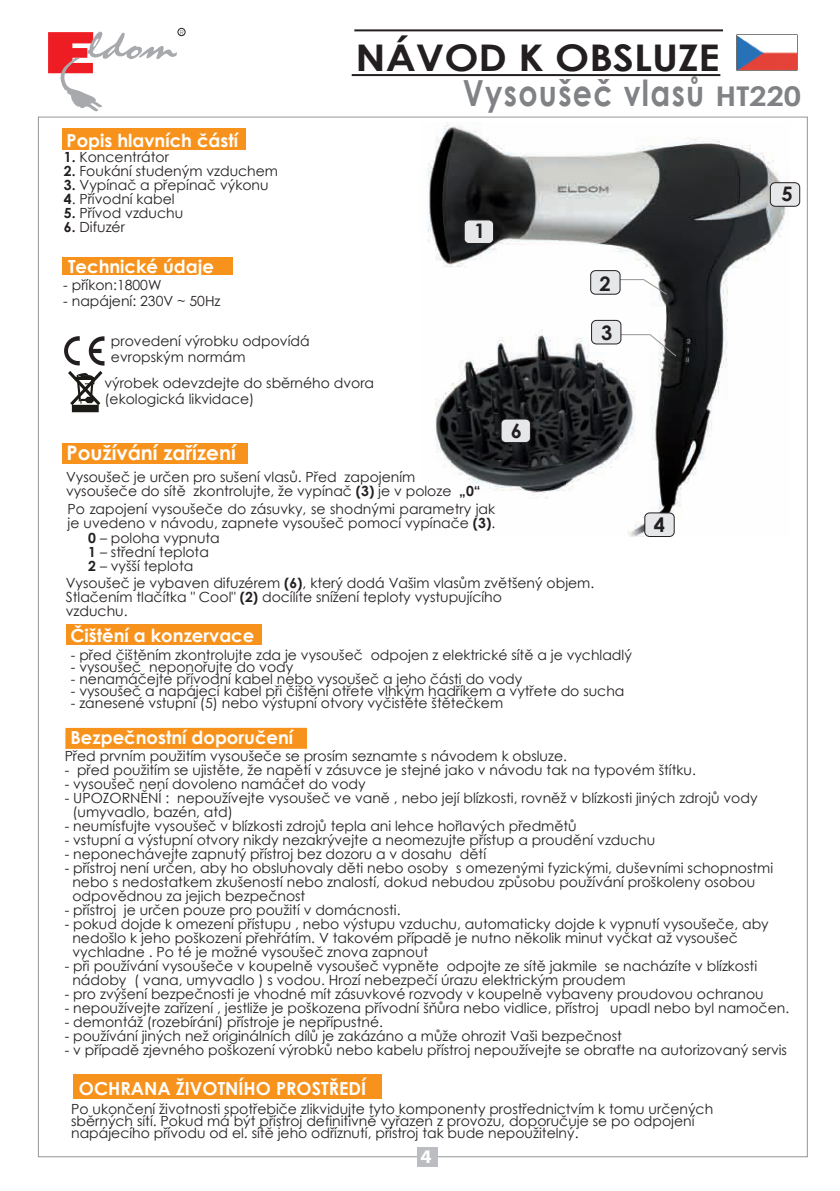
<style>
.page{position:relative;width:840px;height:1191px;background:#fff}
.page>*{position:absolute;margin:0;border:0;box-sizing:border-box;transform-origin:0 0}
.t1{font:700 36.8px "Century Gothic";color:#231f20;scale:1.11 1}
.t2{font:700 36px "Century Gothic";letter-spacing:.045em;color:#808285;scale:.83 1}
.t3{font:700 20px "Century Gothic";color:#fff}
.t4{font:700 20px "Century Gothic";color:#231f20}
.t5{font:700 19.2px "Myriad Pro";color:#fff;scale:1.04 1}
.t6{font:700 18px "Century Gothic";color:#fff}
.t7{font:14px/14px "Century Gothic";color:#231f20}
.t8{font:6.8px "Arial";color:#808285;scale:.82 1}
.s1{font-size:27.2px}
.s2{font-weight:700}
</style>
<div class="page">
<img style="left:427px;top:122px;width:362px;height:414px">
<svg style="left:48px;top:31px;width:129px;height:80px"></svg>
<div style="left:178px;top:28px;width:7px;height:8px;border:1px solid #231f20;border-radius:50%"></div>
<div style="left:63px;top:128px;width:183px;height:22px;background:#f7931d"></div>
<div style="left:62px;top:257px;width:171px;height:18px;background:#f7931d"></div>
<div style="left:416px;top:1147px;width:21px;height:19px;background:#bcbdc0"></div>
<svg style="left:603px;top:334px;width:74px;height:23px"></svg>
<svg style="left:601px;top:279px;width:66px;height:17px"></svg>
<div style="left:464px;top:220px;width:29px;height:23px;background:#e6e7e9;border-radius:5px"></div>
<div style="left:463px;top:220px;width:30px;height:24px;border:1px solid #231f20;border-radius:5px"></div>
<div style="left:591px;top:320px;width:29px;height:24px;background:#e6e7e9;border-radius:5px"></div>
<div style="left:591px;top:320px;width:29px;height:24px;border:1px solid #231f20;border-radius:5px"></div>
<div style="left:590px;top:271px;width:29px;height:23px;background:#e6e7e9;border-radius:5px"></div>
<div style="left:590px;top:270px;width:30px;height:24px;border:1px solid #231f20;border-radius:5px"></div>
<div style="left:769px;top:183px;width:30px;height:23px;background:#e6e7e9;border-radius:5px"></div>
<div style="left:769px;top:182px;width:30px;height:24px;border:1px solid #231f20;border-radius:5px"></div>
<div style="left:500px;top:419px;width:30px;height:23px;background:#e6e7e9;border-radius:5px"></div>
<div style="left:500px;top:419px;width:30px;height:24px;border:1px solid #231f20;border-radius:5px"></div>
<div style="left:644px;top:513px;width:29px;height:23px;background:#e6e7e9;border-radius:5px"></div>
<div style="left:644px;top:513px;width:30px;height:24px;border:1px solid #231f20;border-radius:5px"></div>
<div style="left:62px;top:443px;width:185px;height:20px;background:#f7931d"></div>
<img style="left:737px;top:36px;width:58px;height:34px">
<hr style="left:354px;top:29px;width:368px;height:2px;background:#231f20">
<hr style="left:351px;top:74px;width:369px;height:2px;background:#231f20">
<div style="left:66px;top:624px;width:196px;height:21px;background:#f7931d"></div>
<div style="left:65px;top:728px;width:242px;height:21px;background:#f7931d"></div>
<div style="left:73px;top:1074px;width:308px;height:24px;background:#f7931d"></div>
<svg style="left:64px;top:336px;width:16px;height:29px"></svg>
<svg style="left:89px;top:336px;width:15px;height:29px"></svg>
<hr style="left:91px;top:349px;width:10px;height:4px;background:#231f20">
<svg style="left:68px;top:371px;width:34px;height:34px"></svg>
<div style="left:72px;top:405px;width:26px;height:7px;background:#1c1a16"></div>
<p class="t8" style="left:180px;top:28px;width:6px">R</p>
<h1 class="t1" style="left:355px;top:29px;width:329px">NÁVOD K OBSLUZE</h1>
<h2 class="t2" style="left:462px;top:65px;width:409px">Vysoušeč vlasů <span class="s1">HT220</span></h2>
<p class="t6" style="left:67px;top:127px;width:173px">Popis hlavních částí</p>
<p class="t7" style="left:64px;top:150px;width:106px"><span class="s2">1.</span> Koncentrátor</p>
<p class="t7" style="left:64px;top:164px;width:215px"><span class="s2">2.</span> Foukání studeným vzduchem</p>
<p class="t7" style="left:64px;top:178px;width:206px"><span class="s2">3.</span> Vypínač a přepínač výkonu</p>
<p class="t7" style="left:64px;top:192px;width:112px"><span class="s2">4</span>. Přívodní kabel</p>
<p class="t7" style="left:64px;top:206px;width:121px"><span class="s2">5.</span> Přívod vzduchu</p>
<p class="t7" style="left:64px;top:220px;width:63px"><span class="s2">6.</span> Difuzér</p>
<p class="t6" style="left:68px;top:252px;width:147px">Technické údaje</p>
<p class="t7" style="left:63px;top:278px;width:100px">- příkon:1800W</p>
<p class="t7" style="left:63px;top:294px;width:159px">- napájení: 230V ~ 50Hz</p>
<p class="t7" style="left:111px;top:332px;width:200px;line-height:16px">provedení výrobku odpovídá evropským normám</p>
<p class="t7" style="left:104px;top:374px;width:271px;line-height:16px">výrobek odevzdejte do sběrného dvora (ekologická likvidace)</p>
<h3 class="t3" style="left:66px;top:437px;width:171px">Používání zařízení</h3>
<h3 class="t4" style="left:473px;top:216px;width:13px">1</h3>
<p class="t7" style="left:66px;top:469px;width:416px">Vysoušeč je určen pro sušení vlasů. Před zapojením vysoušeče do sítě zkontrolujte, že vypínač <span class="s2">(3)</span> je v poloze <span class="s2">„0“</span></p>
<p class="t7" style="left:68px;top:501px;width:429px">Po zapojení vysoušeče do zásuvky, se shodnými parametry jak je uvedeno v návodu, zapnete vysoušeč pomocí vypínače <span class="s2">(3)</span>.</p>
<p class="t7" style="left:88px;top:531px;width:133px"><span class="s2">0</span> – poloha vypnuta<br><span class="s2">1</span> – střední teplota<br><span class="s2">2</span> – vyšší teplota</p>
<h3 class="t4" style="left:510px;top:415px;width:13px">6</h3>
<h3 class="t4" style="left:599px;top:269px;width:13px">2</h3>
<h3 class="t4" style="left:600px;top:317px;width:13px">3</h3>
<p class="t7" style="left:66px;top:575px;width:529px">Vysoušeč je vybaven difuzérem <span class="s2">(6)</span>, který dodá Vašim vlasům zvětšený objem.<br>Stlačením tlačítka " Cool" <span class="s2">(2)</span> docílíte snížení teploty vystupujícího<br>vzduchu.</p>
<p class="t6" style="left:70px;top:621px;width:185px">Čištění a konzervace</p>
<p class="t7" style="left:71px;top:647px;width:562px">- před čištěním zkontrolujte zda je vysoušeč odpojen z elektrické sítě a je vychladlý</p>
<p class="t7" style="left:71px;top:659px;width:224px">- vysoušeč neponořujte do vody</p>
<p class="t7" style="left:71px;top:671px;width:453px">- nenamáčejte přívodní kabel nebo vysoušeč a jeho části do vody</p>
<p class="t7" style="left:71px;top:683px;width:555px">- vysoušeč a napájecí kabel při čištění otřete vlhkým hadříkem a vytřete do sucha</p>
<p class="t7" style="left:71px;top:695px;width:433px">- zanesené vstupní (5) nebo výstupní otvory vyčistěte štětečkem</p>
<p class="t6" style="left:70px;top:724px;width:224px">Bezpečnostní doporučení</p>
<h3 class="t4" style="left:653px;top:509px;width:13px">4</h3>
<h3 class="t4" style="left:781px;top:179px;width:13px">5</h3>
<p class="t7" style="left:65px;top:749px;width:503px">Před prvním použitím vysoušeče se prosím seznamte s návodem k obsluze.</p>
<p class="t7" style="left:65px;top:763px;width:632px">- před použitím se ujistěte, že napětí v zásuvce je stejné jako v návodu tak na typovém štítku.</p>
<p class="t7" style="left:65px;top:777px;width:302px">- vysoušeč není dovoleno namáčet do vody</p>
<p class="t7" style="left:72px;top:791px;width:686px;text-indent:-8px">- UPOZORNĚNÍ : nepoužívejte vysoušeč ve vaně , nebo její blízkosti, rovněž v blízkosti jiných zdrojů vody (umyvadlo, bazén, atd)</p>
<p class="t7" style="left:65px;top:819px;width:513px">- neumísťujte vysoušeč v blízkosti zdrojů tepla ani lehce hořlavých předmětů</p>
<p class="t7" style="left:65px;top:833px;width:591px">- vstupní a výstupní otvory nikdy nezakrývejte a neomezujte přístup a proudění vzduchu</p>
<p class="t7" style="left:65px;top:847px;width:423px">- neponechávejte zapnutý přístroj bez dozoru a v dosahu dětí</p>
<p class="t7" style="left:72px;top:861px;width:702px;text-indent:-8px">- přístroj není určen, aby ho obsluhovaly děti nebo osoby s omezenými fyzickými, duševními schopnostmi nebo s nedostatkem zkušeností nebo znalostí, dokud nebudou způsobu používání proškoleny osobou odpovědnou za jejich bezpečnost</p>
<p class="t7" style="left:65px;top:903px;width:337px">- přístroj je určen pouze pro použití v domácnosti.</p>
<p class="t7" style="left:72px;top:917px;width:697px;text-indent:-8px">- pokud dojde k omezení přístupu , nebo výstupu vzduchu, automaticky dojde k vypnutí vysoušeče, aby nedošlo k jeho poškození přehřátím. V takovém případě je nutno několik minut vyčkat až vysoušeč vychladne . Po té je možné vysoušeč znova zapnout</p>
<p class="t7" style="left:72px;top:959px;width:685px;text-indent:-8px">- při používání vysoušeče v koupelně vysoušeč vypněte odpojte ze sítě jakmile se nacházíte v blízkosti nádoby ( vana, umyvadlo ) s vodou. Hrozí nebezpečí úrazu elektrickým proudem</p>
<p class="t7" style="left:65px;top:987px;width:700px">- pro zvýšení bezpečnosti je vhodné mít zásuvkové rozvody v koupelně vybaveny proudovou ochranou</p>
<p class="t7" style="left:65px;top:1001px;width:725px">- nepoužívejte zařízení , jestliže je poškozena přívodní šňůra nebo vidlice, přístroj upadl nebo byl namočen.</p>
<p class="t7" style="left:65px;top:1015px;width:320px">- demontáž (rozebírání) přístroje je nepřípustné.</p>
<p class="t7" style="left:65px;top:1029px;width:558px">- používání jiných než originálních dílů je zakázáno a může ohrozit Vaši bezpečnost</p>
<p class="t7" style="left:65px;top:1043px;width:723px">- v případě zjevného poškození výrobků nebo kabelu přístroj nepoužívejte se obraťte na autorizovaný servis</p>
<p class="t6" style="left:79px;top:1074px;width:288px">OCHRANA ŽIVOTNÍHO PROSTŘEDÍ</p>
<p class="t7" style="left:71px;top:1102px;width:643px;line-height:12px">Po ukončení životnosti spotřebiče zlikvidujte tyto komponenty prostřednictvím k tomu určených sběrných sítí. Pokud má být přístroj definitivně vyřazen z provozu, doporučuje se po odpojení napájecího přívodu od el. sítě jeho odříznutí, přístroj tak bude nepoužitelný.</p>
<h3 class="t5" style="left:420px;top:1144px;width:12px">4</h3>
</div>
